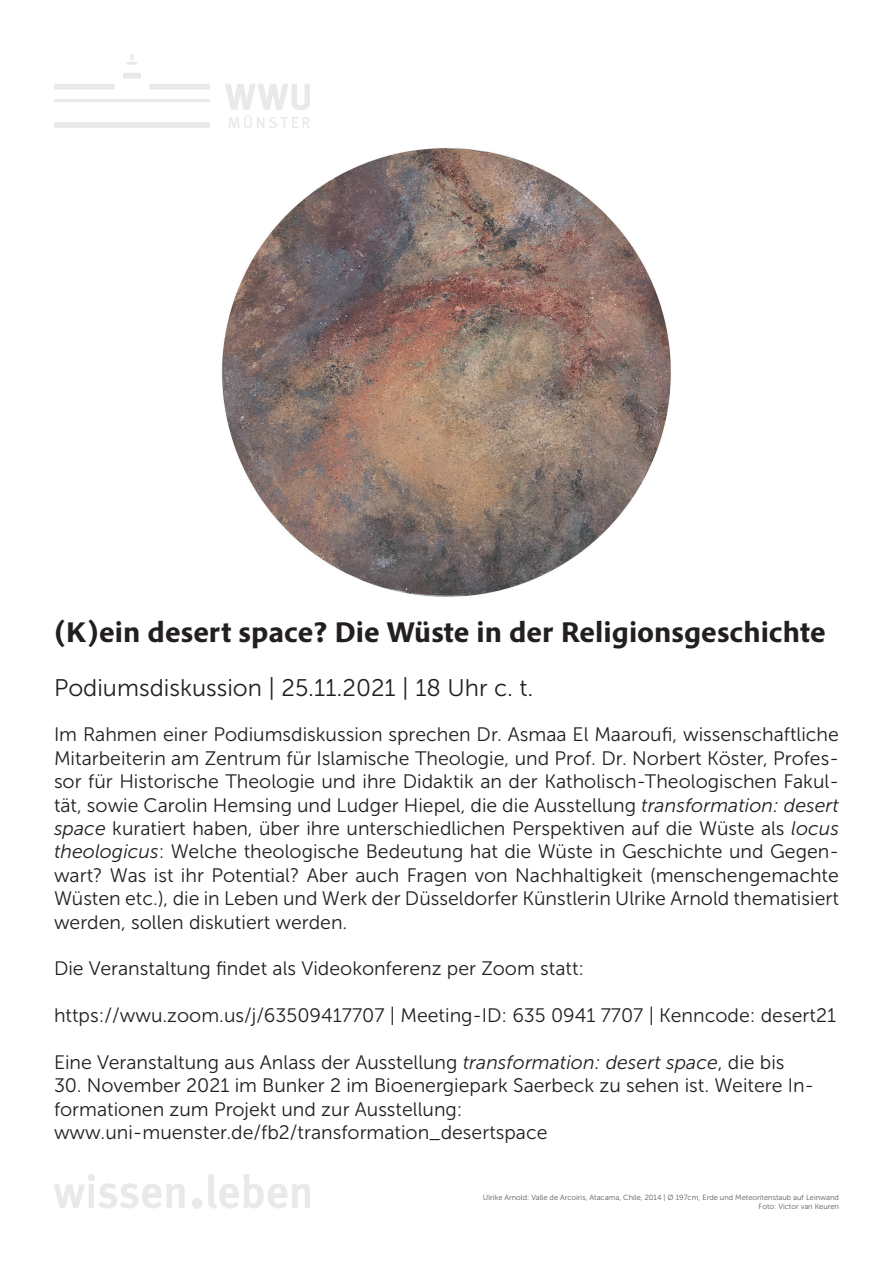
<style>
.page{position:relative;width:893px;height:1263px;background:#fff}
.page>*{position:absolute;margin:0;border:0;box-sizing:border-box;transform-origin:0 0}
.t1{font:700 30px "Pelago";color:#231f20}
.t2{font:24px "Museo Sans 300";color:#231f20}
.t3{font:19.5px/23.4px "Museo Sans 300";color:#231f20;text-align:justify}
.Bildunterschrift__re{font:7.5px "Museo Sans 300";color:#57585a}
.s1{font-style:italic}
</style>
<div class="page">
<img style="left:54px;top:54px;width:255px;height:74px">
<img style="left:54px;top:1174px;width:255px;height:35px">
<img style="left:222px;top:148px;width:449px;height:449px">
<p class="t1" style="left:54px;top:612px;width:773px">(K)ein desert space? Die Wüste in der Religionsgeschichte</p>
<p class="t2" style="left:54px;top:675px;width:481px">Podiumsdiskussion | 25.11.2021 | 18 Uhr c. t.</p>
<p class="t3" style="left:54px;top:723px;width:786px">Im Rahmen einer Podiumsdiskussion sprechen Dr. Asmaa El Maaroufi, wissenschaftliche Mitarbeiterin am Zentrum für Islamische Theologie, und Prof. Dr. Norbert Köster, Profes&shy;sor für Historische Theologie und ihre Didaktik an der Katholisch-Theologischen Fakul&shy;tät, sowie Carolin Hemsing und Ludger Hiepel, die die Ausstellung <span class="s1">transformation: desert space</span> kuratiert haben, über ihre unterschiedlichen Perspektiven auf die Wüste als <span class="s1">locus theologicus</span>: Welche theologische Bedeutung hat die Wüste in Geschichte und Gegen&shy;wart? Was ist ihr Potential? Aber auch Fragen von Nachhaltigkeit (menschengemachte Wüsten etc.), die in Leben und Werk der Düsseldorfer Künstlerin Ulrike Arnold thematisiert werden, sollen diskutiert werden.</p>
<p class="t3" style="left:54px;top:957px;width:532px">Die Veranstaltung findet als Videokonferenz per Zoom statt:</p>
<p class="t3" style="left:54px;top:1004px;width:784px">https://wwu.zoom.us/j/63509417707 | Meeting-ID: 635 0941 7707 | Kenncode: desert21</p>
<p class="t3" style="left:54px;top:1051px;width:732px">Eine Veranstaltung aus Anlass der Ausstellung <span class="s1">transformation: desert space</span>, die bis</p>
<p class="t3" style="left:54px;top:1074px;width:762px;text-align:left">30. November 2021 im Bunker 2 im Bioenergiepark Saerbeck zu sehen ist. Weitere In&shy;formationen zum Projekt und zur Ausstellung: www.uni-muenster.de/fb2/transformation_desertspace</p>
<p class="Bildunterschrift__re" style="left:483px;top:1193px;width:358px">Ulrike Arnold: Valle de Arcoiris, Atacama, Chile, 2014 | Ø 197cm, Erde und Meteoritenstaub auf Leinwand</p>
<p class="Bildunterschrift__re" style="left:758px;top:1202px;width:82px">Foto: Victor van Keuren</p>
</div>
